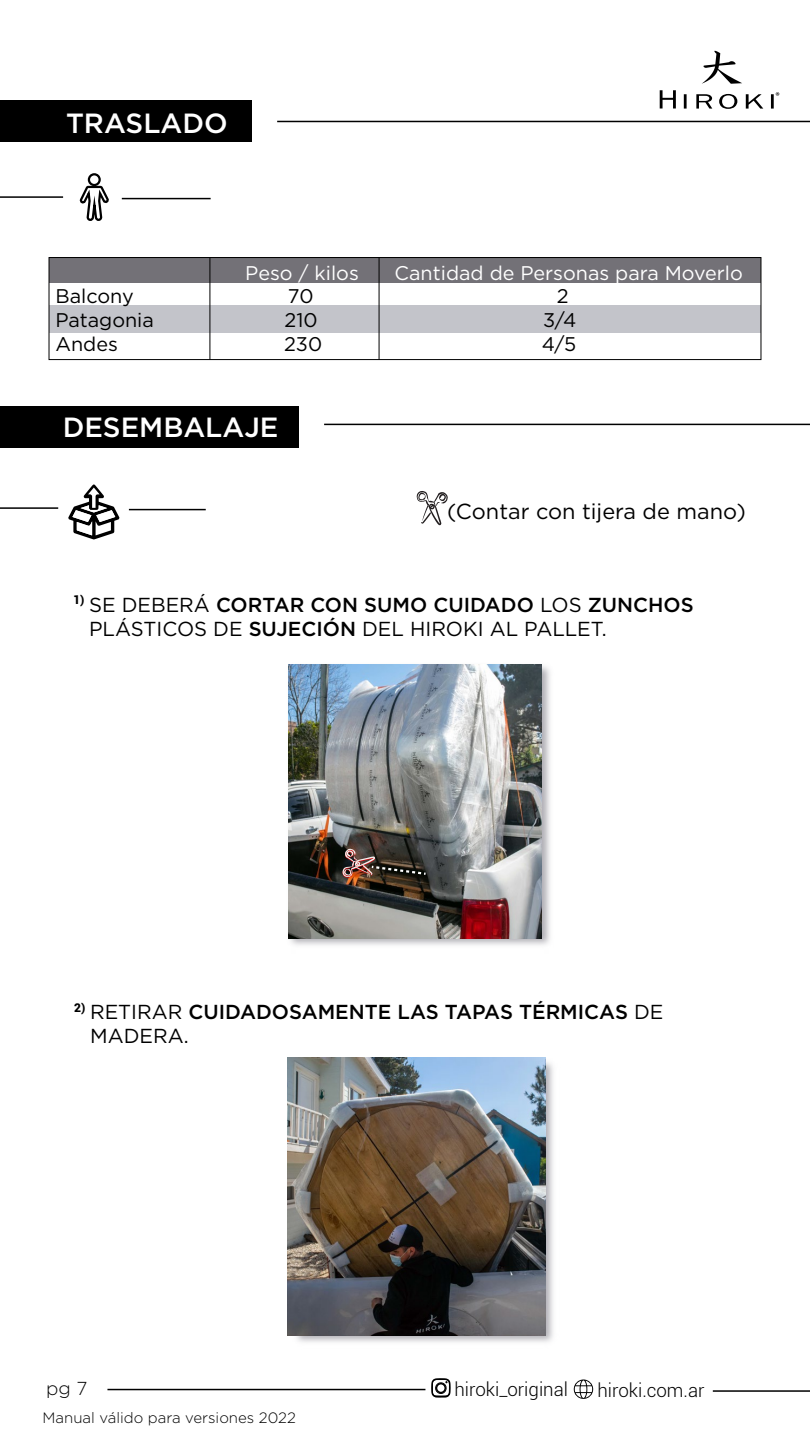
<style>
.page{position:relative;width:810px;height:1440px;background:#fff}
.page>*{position:absolute;margin:0;border:0;box-sizing:border-box;transform-origin:0 0}
.t1{font:500 27.75px "Gotham";color:#fff}
.t2{font:21.75px "Gotham";color:#000}
.t3{font:20.25px/24.3px "Gotham";color:#000}
.t4{font:500 20.25px/24.3px "Gotham";color:#000}
.t5{font:19.8px "Gotham";color:#fff}
.t6{font:19.8px "Gotham";color:#000}
.t7{font:300 18.75px "Roboto";color:#000}
.t8{font:300 18.75px "Gotham";color:#000}
.t9{font:300 15px "Gotham";color:#000}
.t10{font:900 12px "Roboto";color:#000}
.s1{font-weight:500}
.s2{font-weight:400}
</style>
<div class="page">
<svg style="left:79px;top:184px;width:30px;height:37px"></svg>
<div style="left:88px;top:173px;width:13px;height:13px;border:2px solid #000;border-radius:50%"></div>
<hr style="left:107px;top:1389px;width:318px;height:1px;background:#000">
<svg style="left:431px;top:1378px;width:20px;height:20px"></svg>
<div style="left:436px;top:1383px;width:10px;height:10px;border:2px solid #000;border-radius:50%"></div>
<svg style="left:574px;top:1379px;width:19px;height:20px"></svg>
<hr style="left:713px;top:1390px;width:97px;height:2px;background:#000">
<svg style="left:660px;top:90px;width:16px;height:19px"></svg>
<svg style="left:702px;top:51px;width:40px;height:33px"></svg>
<svg style="left:684px;top:92px;width:95px;height:17px"></svg>
<hr style="left:277px;top:121px;width:533px;height:1px;background:#000">
<hr style="left:324px;top:424px;width:486px;height:1px;background:#000">
<hr style="left:0;top:196px;width:63px;height:2px;background:#000">
<hr style="left:122px;top:198px;width:89px;height:1px;background:#000">
<hr style="left:0;top:507px;width:58px;height:2px;background:#000">
<hr style="left:129px;top:509px;width:77px;height:1px;background:#000">
<div style="left:49px;top:258px;width:712px;height:25px;background:#737177"></div>
<div style="left:49px;top:305px;width:712px;height:28px;background:#c3c4ca"></div>
<div style="left:49px;top:257px;width:712px;height:103px;border:1px solid #000"></div>
<hr style="left:210px;top:258px;width:1px;height:102px;background:#000">
<hr style="left:379px;top:258px;width:1px;height:102px;background:#000">
<svg style="left:68px;top:485px;width:52px;height:54px"></svg>
<svg style="left:417px;top:491px;width:31px;height:34px"></svg>
<img style="left:288px;top:666px;width:262px;height:279px">
<img style="left:288px;top:664px;width:254px;height:274px">
<img style="left:343px;top:849px;width:83px;height:29px">
<img style="left:287px;top:1057px;width:266px;height:285px">
<img style="left:288px;top:1058px;width:258px;height:277px">
<div style="left:0;top:100px;width:252px;height:42px;background:#000"></div>
<div style="left:0;top:406px;width:298px;height:41px;background:#000"></div>
<h1 class="t1" style="left:66px;top:105px;width:163px">TRASLADO</h1>
<p class="t5" style="left:245px;top:260px;width:115px">Peso / kilos</p>
<p class="t5" style="left:395px;top:260px;width:350px">Cantidad de Personas para Moverlo</p>
<p class="t6" style="left:55px;top:284px;width:80px">Balcony</p>
<p class="t6" style="left:288px;top:284px;width:27px">70</p>
<p class="t6" style="left:557px;top:284px;width:13px">2</p>
<p class="t6" style="left:55px;top:307px;width:100px">Patagonia</p>
<p class="t6" style="left:285px;top:307px;width:35px">210</p>
<p class="t6" style="left:543px;top:307px;width:35px">3/4</p>
<p class="t6" style="left:55px;top:331px;width:64px">Andes</p>
<p class="t6" style="left:284px;top:331px;width:40px">230</p>
<p class="t6" style="left:542px;top:331px;width:36px">4/5</p>
<h1 class="t1" style="left:63px;top:409px;width:217px">DESEMBALAJE</h1>
<p class="t2" style="left:447px;top:497px;width:300px">(Contar con tijera de mano)</p>
<p class="t3" style="left:89px;top:592px;width:606px">SE DEBERÁ <span class="s1">CORTAR CON SUMO CUIDADO</span> LOS <span class="s1">ZUNCHOS<br></span>PLÁSTICOS DE <span class="s1">SUJECIÓN</span> DEL HIROKI AL PALLET.</p>
<p class="t10" style="left:73px;top:591px;width:13px">1)</p>
<p class="t4" style="left:90px;top:999px;width:575px"><span class="s2">RETIRAR</span> CUIDADOSAMENTE LAS TAPAS TÉRMICAS <span class="s2">DE<br>MADERA.</span></p>
<p class="t10" style="left:74px;top:999px;width:13px">2)</p>
<p class="t8" style="left:46px;top:1376px;width:43px">pg 7</p>
<p class="t7" style="left:454px;top:1376px;width:115px">hiroki_original</p>
<p class="t7" style="left:597px;top:1378px;width:109px">hiroki.com.ar</p>
<p class="t9" style="left:43px;top:1408px;width:255px">Manual válido para versiones 2022</p>
</div>
